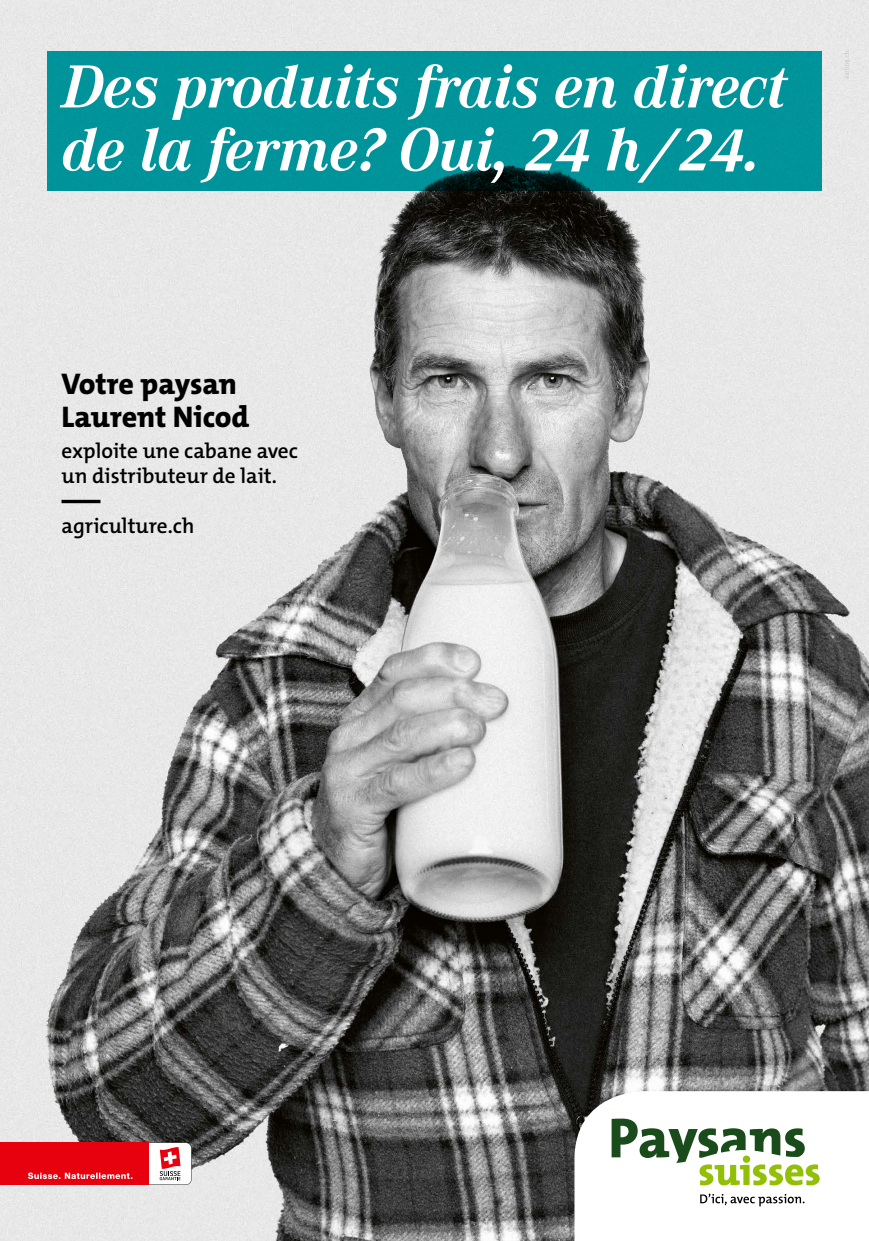
<style>
.page{position:relative;width:869px;height:1241px;background:#fff}
.page>*{position:absolute;margin:0;border:0;box-sizing:border-box;transform-origin:0 0}
.t1{font:italic 700 63px/63px "Corporate A";letter-spacing:-.01em;color:#fff}
.Baseline___Fett{font:800 30px/33.8px "The Mix C5";letter-spacing:-.005em;color:#000}
.Baseline{font:600 21.25px "The Mix C5";color:#000}
</style>
<div class="page">
<img style="left:0;top:0;width:868px;height:1240px">
<svg style="left:843px;top:51px;width:6px;height:28px"></svg>
<div style="left:0;top:1142px;width:149px;height:42px;background:#e7000e"></div>
<svg style="left:28px;top:1142px;width:163px;height:42px"></svg>
<svg style="left:574px;top:1090px;width:294px;height:150px"></svg>
<svg style="left:699px;top:1193px;width:105px;height:13px"></svg>
<svg style="left:611px;top:1118px;width:208px;height:67px"></svg>
<div style="left:47px;top:51px;width:773px;height:139px;background:#00949a"></div>
<svg style="left:61px;top:499px;width:39px;height:4px"></svg>
<p class="t1" style="left:61px;top:56px;width:725px">Des produits frais en direct de la ferme? Oui, 24 h/24.</p>
<p class="Baseline___Fett" style="left:61px;top:367px;width:189px">Votre paysan<br>Laurent Nicod</p>
<p class="Baseline" style="left:61px;top:437px;width:238px">exploite une cabane avec</p>
<p class="Baseline" style="left:61px;top:462px;width:217px">un distributeur de lait.</p>
<p class="Baseline" style="left:61px;top:512px;width:134px">agriculture.ch</p>
</div>
